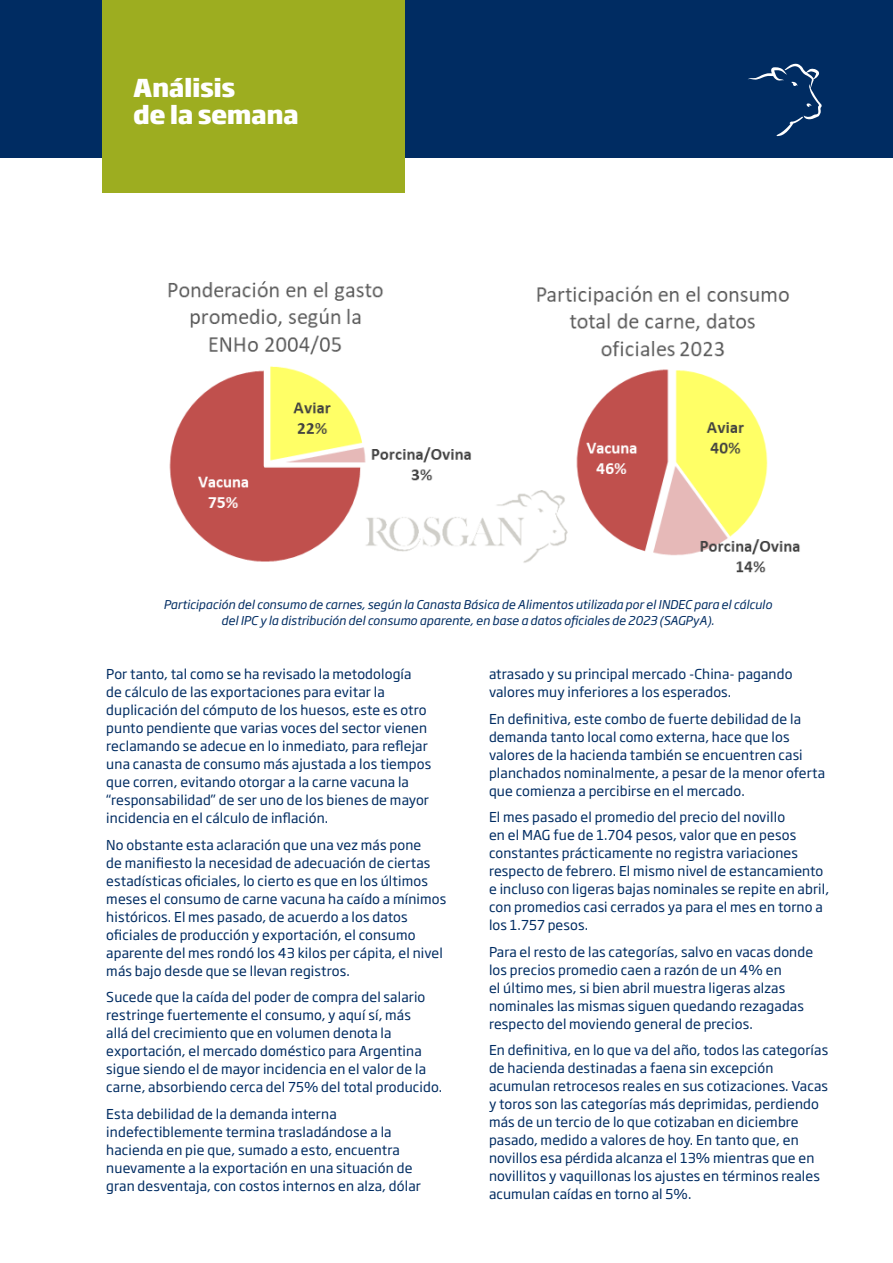
<style>
.page{position:relative;width:893px;height:1263px;background:#fff}
.page>*{position:absolute;margin:0;border:0;box-sizing:border-box;transform-origin:0 0}
.t1{font:800 24.45px "Soho Gothic Pro";letter-spacing:-.02em;color:#fff}
.t2{font:13.5px/18px "Soho Gothic Pro";letter-spacing:.01em;color:#002c62}
.t3{font:italic 12px/16.5px "Soho Gothic Pro";color:#002c62;text-align:center}
</style>
<div class="page">
<div style="left:0;top:0;width:893px;height:157px;background:#002c62"></div>
<svg style="left:748px;top:64px;width:74px;height:73px"></svg>
<div style="left:102px;top:0;width:303px;height:193px;background:#9dad20"></div>
<img style="left:168px;top:281px;width:632px;height:292px">
<p class="t1" style="left:133px;top:68px;width:104px">Análisis</p>
<p class="t1" style="left:133px;top:95px;width:167px">de la semana</p>
<p class="t3" style="left:164px;top:595px;width:610px">Participación del consumo de carnes, según la Canasta Básica de Alimentos utilizada por el INDEC para el cálculo del IPC y la distribución del consumo aparente, en base a datos oficiales de 2023 (SAGPyA).</p>
<p class="t2" style="left:106px;top:664px;width:326px">Por tanto, tal como se ha revisado la metodología<br>de cálculo de las exportaciones para evitar la duplicación del cómputo de los huesos, este es otro punto pendiente que varias voces del sector vienen reclamando se adecue en lo inmediato, para reflejar una canasta de consumo más ajustada a los tiempos que corren, evitando otorgar a la carne vacuna la “responsabilidad” de ser uno de los bienes de mayor incidencia en el cálculo de inflación.</p>
<p class="t2" style="left:106px;top:835px;width:342px">No obstante esta aclaración que una vez más pone<br>de manifiesto la necesidad de adecuación de ciertas estadísticas oficiales, lo cierto es que en los últimos meses el consumo de carne vacuna ha caído a mínimos históricos. El mes pasado, de acuerdo a los datos oficiales de producción y exportación, el consumo aparente del mes rondó los 43 kilos per cápita, el nivel más bajo desde que se llevan registros.</p>
<p class="t2" style="left:106px;top:987px;width:338px">Sucede que la caída del poder de compra del salario restringe fuertemente el consumo, y aquí sí, más<br>allá del crecimiento que en volumen denota la exportación, el mercado doméstico para Argentina sigue siendo el de mayor incidencia en el valor de la carne, absorbiendo cerca del 75% del total producido.</p>
<p class="t2" style="left:106px;top:1104px;width:316px">Esta debilidad de la demanda interna indefectiblemente termina trasladándose a la hacienda en pie que, sumado a esto, encuentra nuevamente a la exportación en una situación de gran desventaja, con costos internos en alza, dólar</p>
<p class="t2" style="left:489px;top:664px;width:305px">atrasado y su principal mercado -China- pagando valores muy inferiores a los esperados.</p>
<p class="t2" style="left:489px;top:709px;width:338px">En definitiva, este combo de fuerte debilidad de la demanda tanto local como externa, hace que los valores de la hacienda también se encuentren casi planchados nominalmente, a pesar de la menor oferta que comienza a percibirse en el mercado.</p>
<p class="t2" style="left:489px;top:807px;width:342px">El mes pasado el promedio del precio del novillo<br>en el MAG fue de 1.704 pesos, valor que en pesos constantes prácticamente no registra variaciones respecto de febrero. El mismo nivel de estancamiento e incluso con ligeras bajas nominales se repite en abril, con promedios casi cerrados ya para el mes en torno a los 1.757 pesos.</p>
<p class="t2" style="left:489px;top:942px;width:326px">Para el resto de las categorías, salvo en vacas donde los precios promedio caen a razón de un 4% en<br>el último mes, si bien abril muestra ligeras alzas nominales las mismas siguen quedando rezagadas respecto del moviendo general de precios.</p>
<p class="t2" style="left:489px;top:1040px;width:341px">En definitiva, en lo que va del año, todos las categorías de hacienda destinadas a faena sin excepción acumulan retrocesos reales en sus cotizaciones. Vacas y toros son las categorías más deprimidas, perdiendo más de un tercio de lo que cotizaban en diciembre pasado, medido a valores de hoy. En tanto que, en novillos esa pérdida alcanza el 13% mientras que en novillitos y vaquillonas los ajustes en términos reales acumulan caídas en torno al 5%.</p>
</div>
